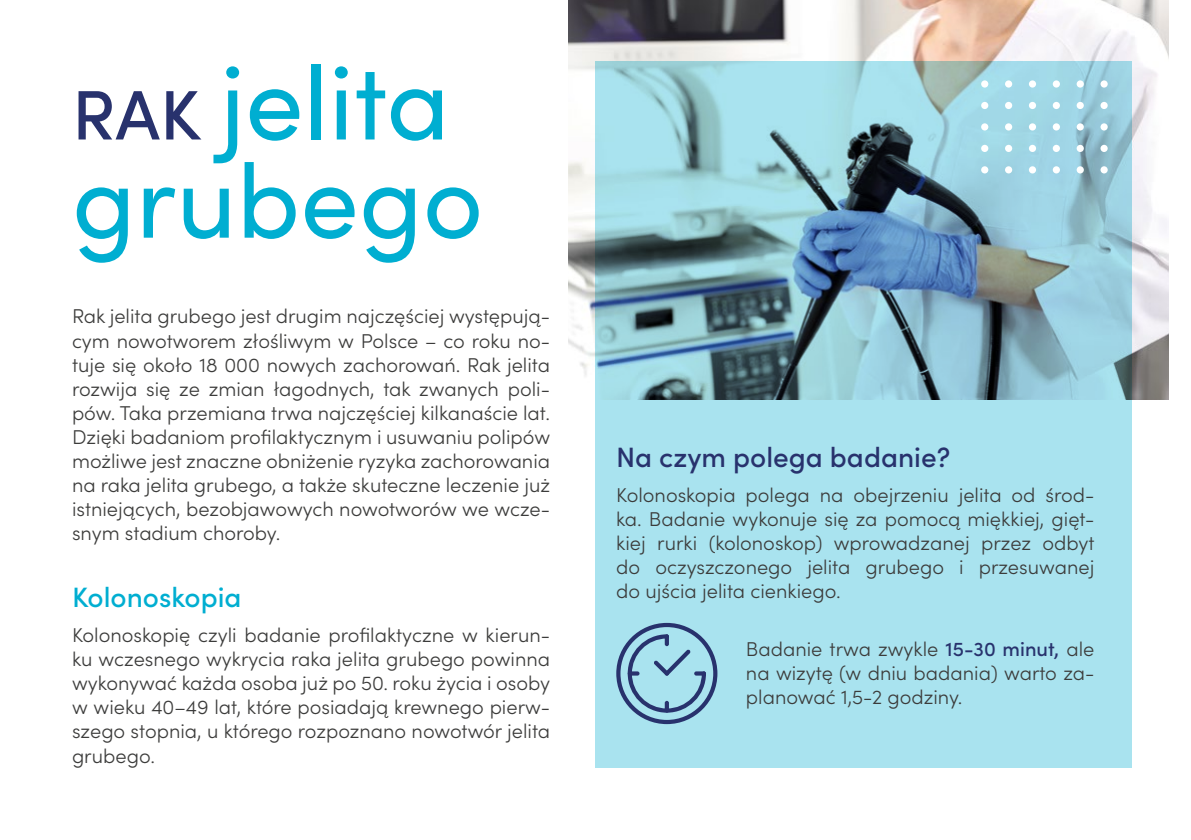
<style>
.page{position:relative;width:1191px;height:840px;background:#fff}
.page>*{position:absolute;margin:0;border:0;box-sizing:border-box;transform-origin:0 0}
.t1{font:104.8px/98px "Sofia Pro";color:#00aed1}
.t2{font:500 28px "Sofia Pro";color:#28326d}
.t3{font:500 28px "Sofia Pro";color:#00aed1}
.t4{font:300 20px/24px "Sofia Pro";color:#3c3c3b;text-align:justify}
.s1{font-weight:500;font-size:70px;color:#28326d}
.s2{font-weight:500;color:#28326d}
</style>
<div class="page">
<div style="left:595px;top:62px;width:537px;height:705px;background:#a9e3ef"></div>
<img style="left:569px;top:0;width:599px;height:399px">
<svg style="left:981px;top:80px;width:126px;height:93px"></svg>
<svg style="left:616px;top:622px;width:101px;height:101px"></svg>
<h1 class="t1" style="left:72px;top:48px;width:413px"><span class="s1">RAK</span> jelita grubego</h1>
<p class="t4" style="left:72px;top:303px;width:479px">Rak jelita grubego jest drugim najczęściej występują&shy;cym nowotworem złośliwym w Polsce – co roku no&shy;tuje się około 18 000 nowych zachorowań. Rak jelita rozwija się ze zmian łagodnych, tak zwanych poli&shy;pów. Taka przemiana trwa najczęściej kilkanaście lat.<br>Dzięki badaniom profilaktycznym i usuwaniu polipów możliwe jest znaczne obniżenie ryzyka zachorowania na raka jelita grubego, a także skuteczne leczenie już istniejących, bezobjawowych nowotworów we wcze&shy;snym stadium choroby.</p>
<h2 class="t3" style="left:72px;top:576px;width:171px">Kolonoskopia</h2>
<p class="t4" style="left:72px;top:622px;width:479px">Kolonoskopię czyli badanie profilaktyczne w kierun&shy;ku wczesnego wykrycia raka jelita grubego powinna wykonywać każda osoba już po 50. roku życia i osoby w wieku 40–49 lat, które posiadają krewnego pierw&shy;szego stopnia, u którego rozpoznano nowotwór jelita grubego.</p>
<h2 class="t2" style="left:616px;top:435px;width:335px">Na czym polega badanie?</h2>
<p class="t4" style="left:616px;top:481px;width:480px">Kolonoskopia polega na obejrzeniu jelita od środ&shy;ka. Badanie wykonuje się za pomocą miękkiej, gięt&shy;kiej rurki (kolonoskop) wprowadzanej przez odbyt do oczyszczonego jelita grubego i przesuwanej do ujścia jelita cienkiego.</p>
<p class="t4" style="left:746px;top:635px;width:350px">Badanie trwa zwykle <span class="s2">15-30 minut,</span> ale na wizytę (w dniu badania) warto za&shy;planować 1,5-2 godziny.</p>
</div>
